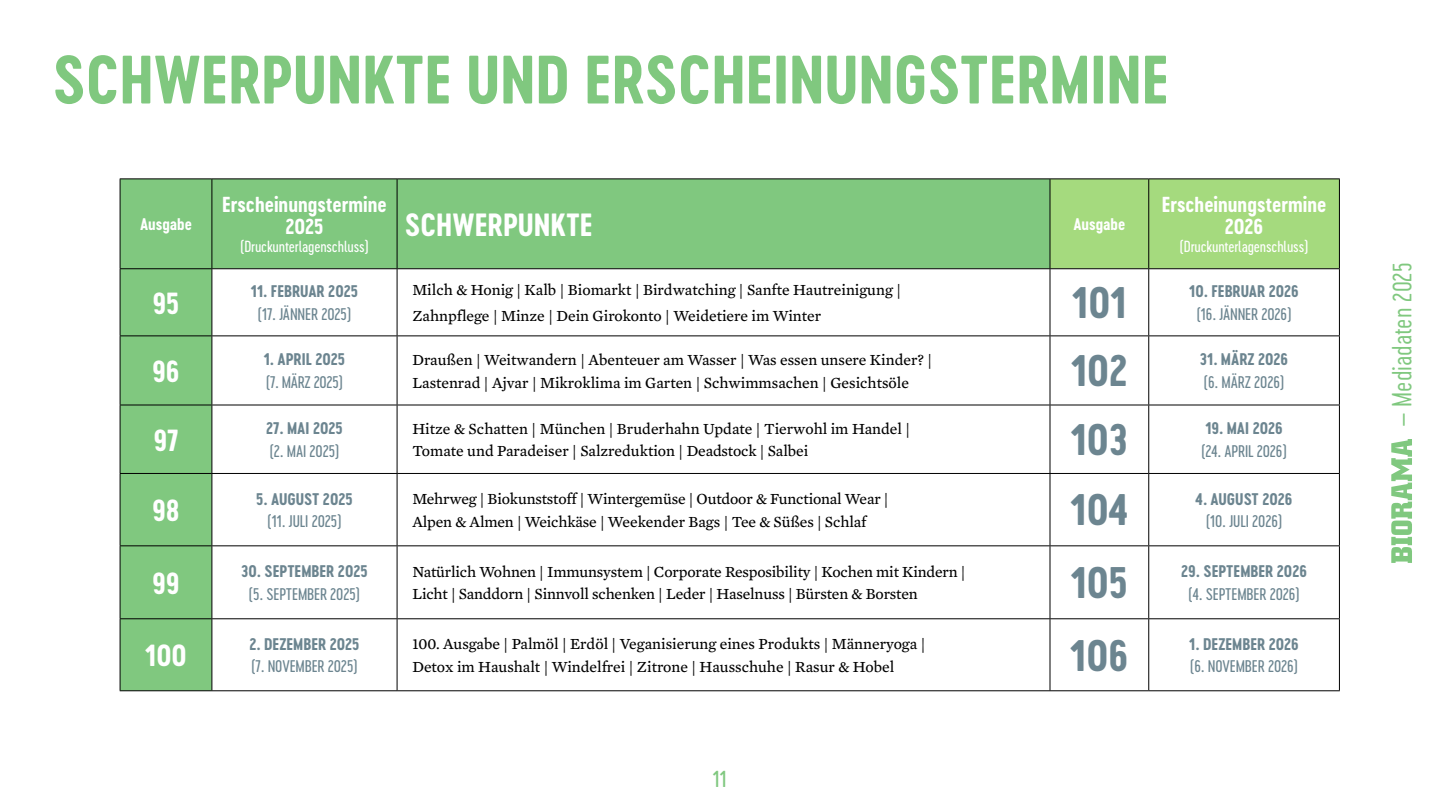
<style>
.page{position:relative;width:1440px;height:810px;background:#fff}
.page>*{position:absolute;margin:0;border:0;box-sizing:border-box;transform-origin:0 0}
.t1{font:63.75px "Cervo Neue Bold Neue";color:#80c87f}
.t2{font:41.25px "Cervo Neue Bold Neue";color:#6c8590}
.t3{font:30px "Cervo Neue Bold Neue";color:#fff}
.t4{font:28.5px "Cervo Neue Bold Neue";color:#fff}
.t5{font:25.95px "Cervo Neue Light Neue";color:#80c87f}
.t6{font:21.6px "Cervo Neue Regular Neue";color:#80c87f}
.t7{font:20.25px/21.8px "Cervo Neue Bold Neue";color:#fff;text-align:center}
.t8{font:15.75px/22.5px "Mercury Text G3";color:#000}
.t9{font:15.75px "Cervo Neue Regular Neue";letter-spacing:-.01em;color:#6c8590}
.t10{font:15.75px "Cervo Neue Bold Neue";color:#6c8590}
.t11{font:15.75px "Cervo Neue Bold Neue";color:#fff}
.t12{font:15px "Cervo Neue Regular Neue";letter-spacing:-.01em;color:#fff}
.s1{font-size:24.75px}
</style>
<div class="page">
<div style="left:121px;top:179px;width:929px;height:511px;background:#80c87f"></div>
<div style="left:1051px;top:179px;width:288px;height:89px;background:#a5da7e"></div>
<svg style="left:213px;top:269px;width:837px;height:421px"></svg>
<svg style="left:1051px;top:269px;width:288px;height:421px"></svg>
<hr style="left:1149px;top:336px;width:191px;height:1px;background:#000">
<hr style="left:397px;top:269px;width:1px;height:67px;background:#000">
<hr style="left:1339px;top:269px;width:1px;height:67px;background:#000">
<hr style="left:397px;top:336px;width:1px;height:69px;background:#000">
<hr style="left:1339px;top:336px;width:1px;height:69px;background:#000">
<hr style="left:212px;top:336px;width:185px;height:1px;background:#000">
<hr style="left:397px;top:336px;width:653px;height:1px;background:#000">
<hr style="left:1149px;top:405px;width:191px;height:1px;background:#000">
<hr style="left:397px;top:405px;width:1px;height:68px;background:#000">
<hr style="left:1339px;top:405px;width:1px;height:68px;background:#000">
<hr style="left:397px;top:474px;width:1px;height:71px;background:#000">
<hr style="left:1339px;top:474px;width:1px;height:71px;background:#000">
<hr style="left:397px;top:546px;width:1px;height:72px;background:#000">
<hr style="left:1339px;top:546px;width:1px;height:72px;background:#000">
<hr style="left:397px;top:619px;width:1px;height:71px;background:#000">
<hr style="left:1339px;top:619px;width:1px;height:71px;background:#000">
<hr style="left:212px;top:405px;width:185px;height:1px;background:#000">
<hr style="left:397px;top:405px;width:653px;height:1px;background:#000">
<hr style="left:1149px;top:473px;width:191px;height:1px;background:#000">
<hr style="left:1149px;top:545px;width:191px;height:1px;background:#000">
<hr style="left:1149px;top:618px;width:191px;height:1px;background:#000">
<hr style="left:1149px;top:690px;width:191px;height:1px;background:#000">
<hr style="left:212px;top:473px;width:185px;height:1px;background:#000">
<hr style="left:397px;top:473px;width:653px;height:1px;background:#000">
<hr style="left:212px;top:545px;width:185px;height:1px;background:#000">
<hr style="left:397px;top:545px;width:653px;height:1px;background:#000">
<hr style="left:212px;top:618px;width:185px;height:1px;background:#000">
<hr style="left:397px;top:618px;width:653px;height:1px;background:#000">
<hr style="left:212px;top:690px;width:185px;height:1px;background:#000">
<hr style="left:397px;top:690px;width:653px;height:1px;background:#000">
<hr style="left:397px;top:178px;width:653px;height:1px;background:#000">
<hr style="left:397px;top:268px;width:653px;height:1px;background:#000">
<hr style="left:120px;top:179px;width:1px;height:89px;background:#000">
<hr style="left:120px;top:178px;width:92px;height:1px;background:#000">
<hr style="left:120px;top:268px;width:92px;height:1px;background:#000">
<hr style="left:1050px;top:179px;width:1px;height:89px;background:#000">
<hr style="left:1050px;top:178px;width:99px;height:1px;background:#000">
<hr style="left:1050px;top:268px;width:99px;height:1px;background:#000">
<hr style="left:1148px;top:179px;width:1px;height:89px;background:#000">
<hr style="left:1149px;top:178px;width:191px;height:1px;background:#000">
<hr style="left:1339px;top:179px;width:1px;height:89px;background:#000">
<hr style="left:1149px;top:268px;width:191px;height:1px;background:#000">
<hr style="left:1050px;top:269px;width:1px;height:67px;background:#000">
<hr style="left:1148px;top:269px;width:1px;height:67px;background:#000">
<hr style="left:1050px;top:336px;width:99px;height:1px;background:#000">
<hr style="left:1050px;top:336px;width:1px;height:69px;background:#000">
<hr style="left:1148px;top:336px;width:1px;height:69px;background:#000">
<hr style="left:1050px;top:405px;width:99px;height:1px;background:#000">
<hr style="left:1050px;top:405px;width:1px;height:68px;background:#000">
<hr style="left:1148px;top:405px;width:1px;height:68px;background:#000">
<hr style="left:1050px;top:473px;width:99px;height:1px;background:#000">
<hr style="left:1050px;top:474px;width:1px;height:71px;background:#000">
<hr style="left:1148px;top:474px;width:1px;height:71px;background:#000">
<hr style="left:1050px;top:545px;width:99px;height:1px;background:#000">
<hr style="left:1050px;top:546px;width:1px;height:72px;background:#000">
<hr style="left:1148px;top:546px;width:1px;height:72px;background:#000">
<hr style="left:1050px;top:618px;width:99px;height:1px;background:#000">
<hr style="left:1050px;top:619px;width:1px;height:71px;background:#000">
<hr style="left:1148px;top:619px;width:1px;height:71px;background:#000">
<hr style="left:1050px;top:690px;width:99px;height:1px;background:#000">
<hr style="left:120px;top:269px;width:1px;height:67px;background:#000">
<hr style="left:120px;top:336px;width:1px;height:69px;background:#000">
<hr style="left:120px;top:405px;width:1px;height:68px;background:#000">
<hr style="left:120px;top:474px;width:1px;height:71px;background:#000">
<hr style="left:120px;top:546px;width:1px;height:72px;background:#000">
<hr style="left:120px;top:619px;width:1px;height:71px;background:#000">
<hr style="left:212px;top:269px;width:1px;height:67px;background:#000">
<hr style="left:212px;top:336px;width:1px;height:69px;background:#000">
<hr style="left:212px;top:405px;width:1px;height:68px;background:#000">
<hr style="left:212px;top:474px;width:1px;height:71px;background:#000">
<hr style="left:212px;top:546px;width:1px;height:72px;background:#000">
<hr style="left:212px;top:619px;width:1px;height:71px;background:#000">
<hr style="left:120px;top:336px;width:92px;height:1px;background:#000">
<hr style="left:120px;top:405px;width:92px;height:1px;background:#000">
<hr style="left:120px;top:473px;width:92px;height:1px;background:#000">
<hr style="left:120px;top:545px;width:92px;height:1px;background:#000">
<hr style="left:120px;top:618px;width:92px;height:1px;background:#000">
<hr style="left:120px;top:690px;width:92px;height:1px;background:#000">
<hr style="left:212px;top:179px;width:1px;height:89px;background:#000">
<hr style="left:212px;top:178px;width:185px;height:1px;background:#000">
<hr style="left:397px;top:179px;width:1px;height:89px;background:#000">
<hr style="left:212px;top:268px;width:185px;height:1px;background:#000">
<svg style="left:1391px;top:439px;width:21px;height:124px"></svg>
<h1 class="t1" style="left:52px;top:36px;width:1118px">SCHWERPUNKTE UND ERSCHEINUNGSTERMINE</h1>
<p class="t11" style="left:140px;top:213px;width:53px">Ausgabe</p>
<h3 class="t4" style="left:153px;top:284px;width:28px">95</h3>
<h3 class="t4" style="left:152px;top:352px;width:29px">96</h3>
<h3 class="t4" style="left:153px;top:421px;width:27px">97</h3>
<h3 class="t4" style="left:152px;top:491px;width:29px">98</h3>
<h3 class="t4" style="left:152px;top:564px;width:29px">99</h3>
<h3 class="t4" style="left:145px;top:636px;width:43px">100</h3>
<p class="t7" style="left:222px;top:194px;width:166px">Erscheinungstermine<br>2025</p>
<p class="t12" style="left:240px;top:236px;width:131px">(Druckunterlagenschluss)</p>
<h3 class="t3" style="left:405px;top:204px;width:189px">SCHWERPUNKTE</h3>
<p class="t11" style="left:1073px;top:213px;width:53px">Ausgabe</p>
<p class="t7" style="left:1162px;top:194px;width:166px">Erscheinungstermine<br>2026</p>
<p class="t12" style="left:1179px;top:236px;width:131px">(Druckunterlagenschluss)</p>
<p class="t10" style="left:251px;top:281px;width:109px">11. FEBRUAR 2025</p>
<p class="t9" style="left:257px;top:304px;width:96px">(17. JÄNNER 2025)</p>
<p class="t8" style="left:412px;top:277px;width:490px;line-height:26.2px">Milch &amp; Honig | Kalb | Biomarkt | Birdwatching | Sanfte Hautreinigung |<br>Zahnpflege | Minze | Dein Girokonto | Weidetiere im Winter</p>
<h2 class="t2" style="left:1072px;top:274px;width:56px">101</h2>
<p class="t10" style="left:1189px;top:281px;width:111px">10. FEBRUAR 2026</p>
<p class="t9" style="left:1196px;top:304px;width:98px">(16. JÄNNER 2026)</p>
<p class="t10" style="left:264px;top:349px;width:83px">1. APRIL 2025</p>
<p class="t9" style="left:265px;top:372px;width:80px">(7. MÄRZ 2025)</p>
<p class="t8" style="left:412px;top:349px;width:521px">Draußen | Weitwandern | Abenteuer am Wasser | Was essen unsere Kinder? |<br>Lastenrad | Ajvar | Mikroklima im Garten | Schwimmsachen | Gesichtsöle</p>
<h2 class="t2" style="left:1071px;top:343px;width:58px">102</h2>
<p class="t10" style="left:1200px;top:349px;width:90px">31. MÄRZ 2026</p>
<p class="t9" style="left:1203px;top:372px;width:83px">(6. MÄRZ 2026)</p>
<p class="t10" style="left:266px;top:418px;width:78px">27. MAI 2025</p>
<p class="t9" style="left:269px;top:441px;width:72px">(2. MAI 2025)</p>
<p class="t8" style="left:412px;top:417px;width:499px">Hitze &amp; Schatten | München | Bruderhahn Update | Tierwohl im Handel |<br>Tomate und Paradeiser | Salzreduktion | Deadstock | Salbei</p>
<h2 class="t2" style="left:1071px;top:411px;width:59px">103</h2>
<p class="t10" style="left:1205px;top:418px;width:79px">19. MAI 2026</p>
<p class="t9" style="left:1201px;top:441px;width:88px">(24. APRIL 2026)</p>
<p class="t10" style="left:256px;top:488px;width:98px">5. AUGUST 2025</p>
<p class="t9" style="left:267px;top:511px;width:77px">(11. JULI 2025)</p>
<p class="t8" style="left:412px;top:488px;width:478px">Mehrweg | Biokunststoff | Wintergemüse | Outdoor &amp; Functional Wear |<br>Alpen &amp; Almen | Weichkäse | Weekender Bags | Tee &amp; Süßes | Schlaf</p>
<h2 class="t2" style="left:1071px;top:482px;width:59px">104</h2>
<p class="t10" style="left:1196px;top:488px;width:98px">4. AUGUST 2026</p>
<p class="t9" style="left:1205px;top:511px;width:79px">(10. JULI 2026)</p>
<p class="t10" style="left:241px;top:561px;width:128px">30. SEPTEMBER 2025</p>
<p class="t9" style="left:248px;top:584px;width:114px">(5. SEPTEMBER 2025)</p>
<p class="t8" style="left:412px;top:560px;width:555px">Natürlich Wohnen | Immunsystem | Corporate Resposibility | Kochen mit Kindern |<br>Licht | Sanddorn | Sinnvoll schenken | Leder | Haselnuss | Bürsten &amp; Borsten</p>
<h2 class="t2" style="left:1071px;top:554px;width:59px">105</h2>
<p class="t10" style="left:1181px;top:561px;width:127px">29. SEPTEMBER 2026</p>
<p class="t9" style="left:1188px;top:584px;width:114px">(4. SEPTEMBER 2026)</p>
<p class="t10" style="left:249px;top:633px;width:112px">2. DEZEMBER 2025</p>
<p class="t9" style="left:251px;top:656px;width:109px">(7. NOVEMBER 2025)</p>
<p class="t8" style="left:412px;top:633px;width:515px">100. Ausgabe | Palmöl | Erdöl | Veganisierung eines Produkts | Männeryoga |<br>Detox im Haushalt | Windelfrei | Zitrone | Hausschuhe | Rasur &amp; Hobel</p>
<h2 class="t2" style="left:1070px;top:627px;width:60px">106</h2>
<p class="t10" style="left:1189px;top:633px;width:111px">1. DEZEMBER 2026</p>
<p class="t9" style="left:1190px;top:656px;width:111px">(6. NOVEMBER 2026)</p>
<h3 class="t6" style="left:713px;top:765px;width:16px">11</h3>
<h3 class="t5" style="left:1385px;top:427px;width:166px;rotate:-90deg">– Mediadaten <span class="s1">2025</span></h3>
</div>
